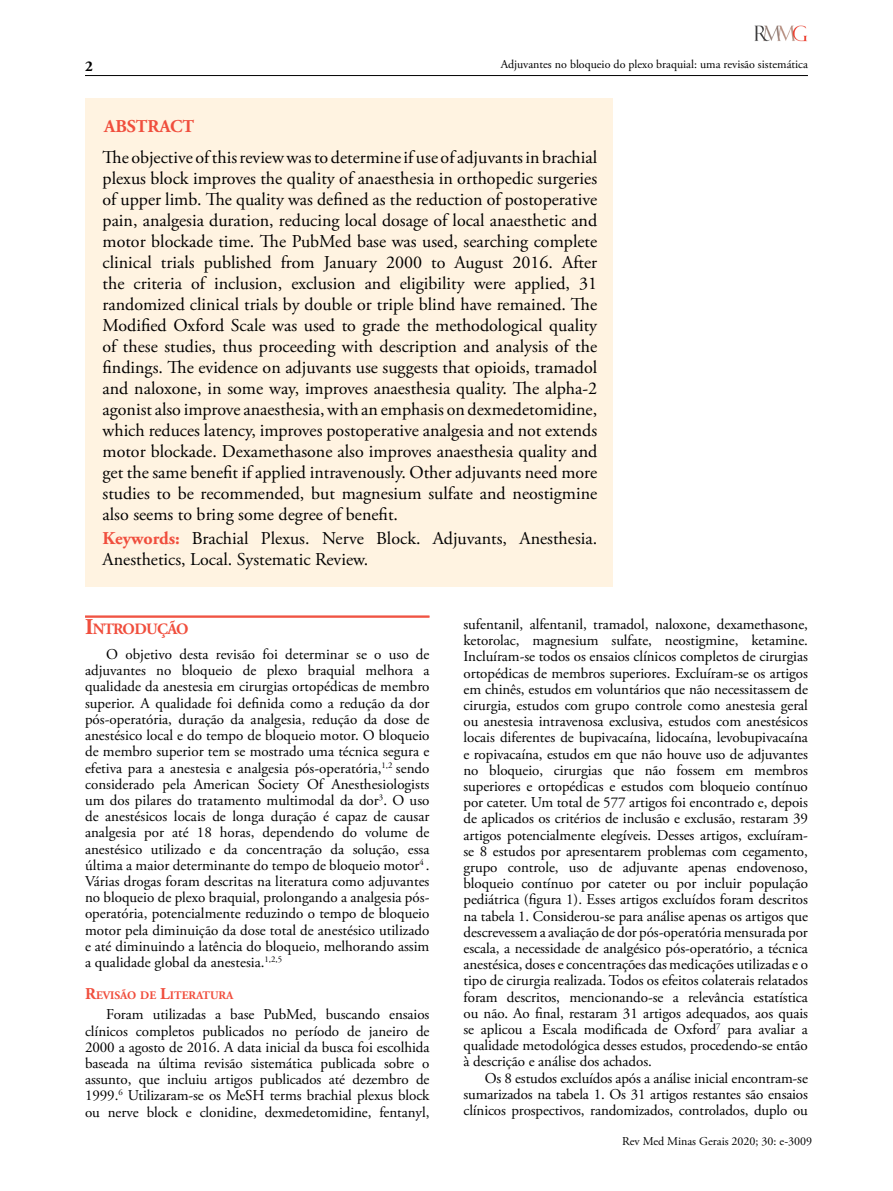
<style>
.page{position:relative;width:893px;height:1191px;background:#fff}
.page>*{position:absolute;margin:0;border:0;box-sizing:border-box;transform-origin:0 0}
.t1{font:18px/21px "Adobe Garamond Pro";color:#000;text-align:justify}
.t2{font:18px/21px "Adobe Garamond Pro";color:#000101}
.t3{font:700 18px "Adobe Garamond Pro";color:#f04e3d}
.t4{font:700 15.75px "Adobe Garamond Pro";letter-spacing:-.045em;color:#f04e3d}
.t5{font:15px/16.2px "Adobe Garamond Pro";letter-spacing:-.005em;color:#000;text-align:justify}
.t6{font:700 15px "Adobe Garamond Pro";color:#000}
.t7{font:12px "Adobe Garamond Pro";color:#000}
.t8{font:700 11.55px "Adobe Garamond Pro";color:#f04e3d}
.s1{font-weight:700;color:#f04e3d}
.s2{font-size:22.5px}
.s3{font-size:16.5px}
</style>
<div class="page">
<hr style="left:85px;top:75px;width:723px;height:1px;background:#000">
<img style="left:755px;top:26px;width:52px;height:16px">
<hr style="left:85px;top:615px;width:344px;height:1px;background:#f04e3d">
<hr style="left:85px;top:616px;width:344px;height:1px;background:#f04e3d">
<hr style="left:85px;top:617px;width:344px;height:1px;background:#f04e3d">
<div style="left:85px;top:98px;width:527px;height:488px;background:#fff3e1"></div>
<p class="t6" style="left:85px;top:57px;width:9px">2</p>
<p class="t7" style="left:501px;top:57px;width:309px">Adjuvantes no bloqueio do plexo braquial: uma revisão sistemática</p>
<p class="t3" style="left:104px;top:115px;width:35px">ABSTRA</p>
<p class="t3" style="left:170px;top:115px;width:25px">CT</p>
<p class="t1" style="left:103px;top:147px;width:496px">The objective of this review was to determine if use of adjuvants in brachial plexus block improves the quality of anaesthesia in orthopedic surgeries of upper limb. The quality was defined as the reduction of postoperative pain, analgesia duration, reducing local dosage of local anaesthetic and motor blockade time. The PubMed base was used, searching complete clinical trials published from January 2000 to August 2016. After the criteria of inclusion, exclusion and eligibility were applied, 31 randomized clinical trials by double or triple blind have remained. The Modified Oxford Scale was used to grade the methodological quality of these studies, thus proceeding with description and analysis of the findings. The evidence on adjuvants use suggests that opioids, tramadol and naloxone, in some way, improves anaesthesia quality. The alpha-2 agonist also improve anaesthesia, with an emphasis on dexmedetomidine, which reduces latency, improves postoperative analgesia and not extends motor blockade. Dexamethasone also improves anaesthesia quality and get the same benefit if applied intravenously. Other adjuvants need more studies to be recommended, but magnesium sulfate and neostigmine also seems to bring some degree of benefit.</p>
<p class="t2" style="left:103px;top:528px;width:496px"><span class="s1">Keywords:</span> Brachial Plexus. Nerve Block. Adjuvants, Anesthesia.<br>Anesthetics, Local. Systematic Review.</p>
<p class="t4" style="left:85px;top:620px;width:105px"><span class="s2">I</span>NTRODUÇÃO</p>
<p class="t5" style="left:85px;top:647px;width:346px;text-indent:21px">O objetivo desta revisão foi determinar se o uso de adjuvantes no bloqueio de plexo braquial melhora a qualidade da anestesia em cirurgias ortopédicas de membro superior. A qualidade foi definida como a redução da dor pós-operatória, duração da analgesia, redução da dose de anestésico local e do tempo de bloqueio motor. O bloqueio de membro superior tem se mostrado uma técnica segura e efetiva para a anestesia e analgesia pós-operatória,<sup>1,2</sup> sendo considerado pela American Society Of Anesthesiologists um dos pilares do tratamento multimodal da dor<sup>3</sup>. O uso de anestésicos locais de longa duração é capaz de causar analgesia por até 18 horas, dependendo do volume de anestésico utilizado e da concentração da solução, essa última a maior determinante do tempo de bloqueio motor<sup>4</sup> .<br>Várias drogas foram descritas na literatura como adjuvantes no bloqueio de plexo braquial, prolongando a analgesia pós&shy;operatória, potencialmente reduzindo o tempo de bloqueio motor pela diminuição da dose total de anestésico utilizado e até diminuindo a latência do bloqueio, melhorando assim a qualidade global da anestesia.<sup>1,2,5</sup></p>
<p class="t8" style="left:85px;top:988px;width:150px"><span class="s3">R</span>EVISÃO DE <span class="s3">L</span>ITERATURA</p>
<p class="t5" style="left:85px;top:1007px;width:346px;text-indent:21px">Foram utilizadas a base PubMed, buscando ensaios clínicos completos publicados no período de janeiro de 2000 a agosto de 2016. A data inicial da busca foi escolhida baseada na última revisão sistemática publicada sobre o assunto, que incluiu artigos publicados até dezembro de 1999.<sup>6</sup> Utilizaram-se os MeSH terms brachial plexus block ou nerve block e clonidine, dexmedetomidine, fentanyl,</p>
<p class="t5" style="left:463px;top:616px;width:346px">sufentanil, alfentanil, tramadol, naloxone, dexamethasone, ketorolac, magnesium sulfate, neostigmine, ketamine.<br>Incluíram-se todos os ensaios clínicos completos de cirurgias ortopédicas de membros superiores. Excluíram-se os artigos em chinês, estudos em voluntários que não necessitassem de cirurgia, estudos com grupo controle como anestesia geral ou anestesia intravenosa exclusiva, estudos com anestésicos locais diferentes de bupivacaína, lidocaína, levobupivacaína e ropivacaína, estudos em que não houve uso de adjuvantes no bloqueio, cirurgias que não fossem em membros superiores e ortopédicas e estudos com bloqueio contínuo por cateter. Um total de 577 artigos foi encontrado e, depois de aplicados os critérios de inclusão e exclusão, restaram 39 artigos potencialmente elegíveis. Desses artigos, excluíram&shy;se 8 estudos por apresentarem problemas com cegamento, grupo controle, uso de adjuvante apenas endovenoso, bloqueio contínuo por cateter ou por incluir população pediátrica (figura 1). Esses artigos excluídos foram descritos na tabela 1. Considerou-se para análise apenas os artigos que descrevessem a avaliação de dor pós-operatória mensurada por escala, a necessidade de analgésico pós-operatório, a técnica anestésica, doses e concentrações das medicações utilizadas e o tipo de cirurgia realizada. Todos os efeitos colaterais relatados foram descritos, mencionando-se a relevância estatística ou não. Ao final, restaram 31 artigos adequados, aos quais se aplicou a Escala modificada de Oxford<sup>7</sup> para avaliar a qualidade metodológica desses estudos, procedendo-se então à descrição e análise dos achados.</p>
<p class="t5" style="left:463px;top:1070px;width:346px;text-indent:21px">Os 8 estudos excluídos após a análise inicial encontram-se sumarizados na tabela 1. Os 31 artigos restantes são ensaios clínicos prospectivos, randomizados, controlados, duplo ou</p>
<p class="t7" style="left:622px;top:1133px;width:191px">Rev Med Minas Gerais 2020; 30: e-3009</p>
</div>
